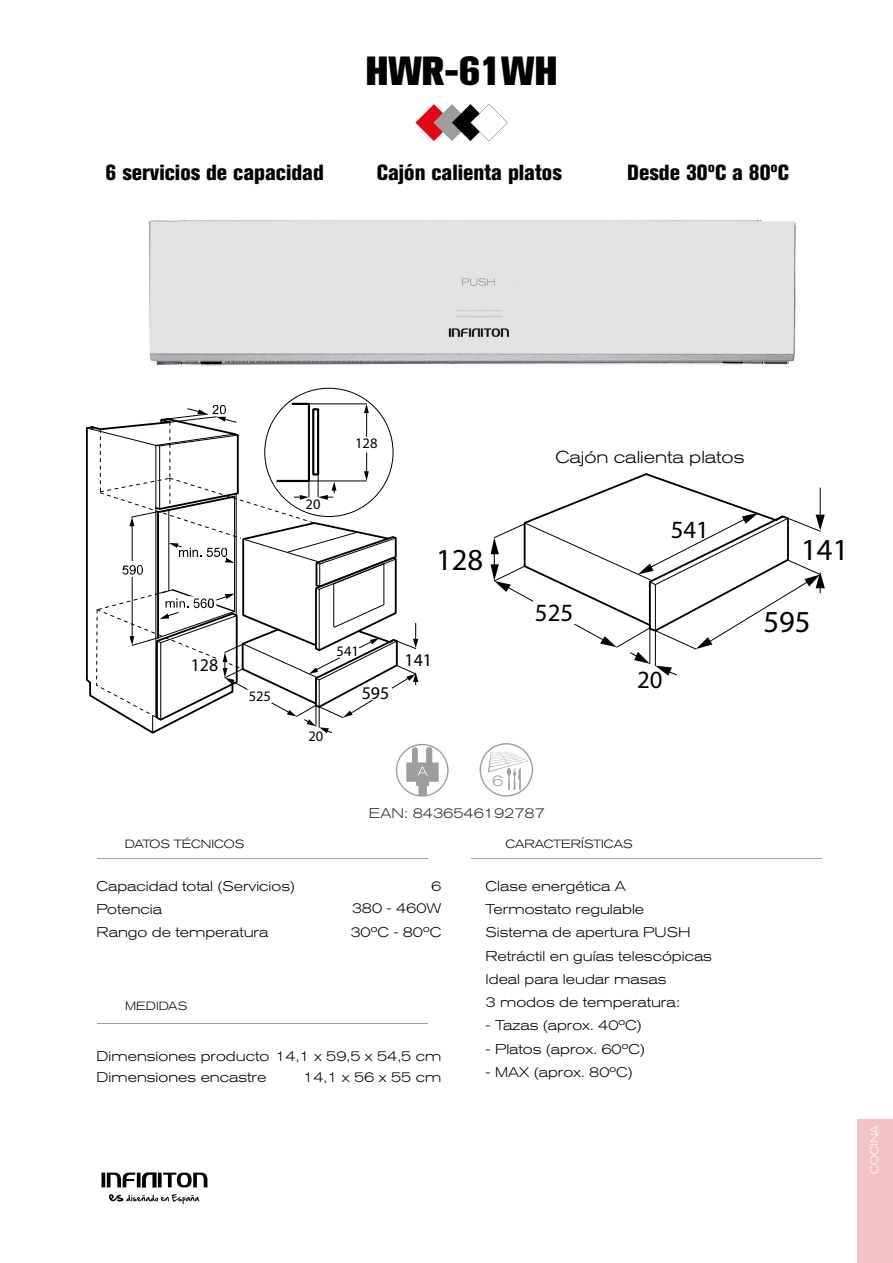
<style>
.page{position:relative;width:893px;height:1263px;background:#fff}
.page>*{position:absolute;margin:0;border:0;box-sizing:border-box;transform-origin:0 0}
.t1{font:800 40.35px "Akzidenz Grotesk BQ";color:#000}
.t2{font:30.6px "Myriad Pro";color:#000}
.t3{font:24.9px "Myriad Pro";color:#000}
.t4{font:800 condensed 21.75px "Akzidenz Grotesk BQ";color:#000}
.t5{font:18px "Myriad Pro";color:#000}
.t6{font:300 expanded 17.1px "Akzidenz Grotesk BQ";color:#000}
.t7{font:300 expanded 15.3px "Akzidenz Grotesk BQ";color:#9d9d9c}
.t8{font:14.55px "Myriad Pro";color:#000}
.t9{font:300 expanded 13.95px/23.2px "Akzidenz Grotesk BQ";color:#000}
.t10{font:300 expanded 13.95px "Akzidenz Grotesk BQ";color:#292929}
.t11{font:300 expanded 11.85px "Akzidenz Grotesk BQ";color:#000}
.t12{font:300 expanded 10.8px "Akzidenz Grotesk BQ";color:#fff}
</style>
<div class="page">
<hr style="left:102px;top:1172px;width:3px;height:15px;background:#010202">
<svg style="left:107px;top:1172px;width:28px;height:15px"></svg>
<svg style="left:137px;top:1172px;width:4px;height:15px"></svg>
<svg style="left:142px;top:1172px;width:14px;height:15px"></svg>
<svg style="left:158px;top:1172px;width:4px;height:15px"></svg>
<svg style="left:163px;top:1172px;width:44px;height:15px"></svg>
<svg style="left:109px;top:1194px;width:90px;height:10px"></svg>
<svg style="left:415px;top:104px;width:93px;height:37px"></svg>
<hr style="left:97px;top:858px;width:331px;height:1px;background:#9d9d9c">
<hr style="left:471px;top:858px;width:351px;height:1px;background:#9d9d9c">
<hr style="left:97px;top:1023px;width:331px;height:1px;background:#9d9d9c">
<div style="left:858px;top:1120px;width:35px;height:143px;background:#f3c1ca"></div>
<svg style="left:86px;top:403px;width:332px;height:331px"></svg>
<svg style="left:491px;top:473px;width:334px;height:203px"></svg>
<svg style="left:480px;top:743px;width:53px;height:53px"></svg>
<svg style="left:396px;top:744px;width:53px;height:53px"></svg>
<img style="left:148px;top:219px;width:649px;height:147px">
<h1 class="t1" style="left:366px;top:48px;width:193px">HWR-61WH</h1>
<h3 class="t4" style="left:106px;top:160px;width:220px">6 servicios de capacidad</h3>
<h3 class="t4" style="left:377px;top:160px;width:187px">Cajón calienta platos</h3>
<h3 class="t4" style="left:627px;top:160px;width:163px">Desde 30ºC a 80ºC</h3>
<p class="t5" style="left:191px;top:654px;width:29px">128</p>
<p class="t8" style="left:249px;top:687px;width:24px">525</p>
<p class="t8" style="left:306px;top:495px;width:16px">20</p>
<p class="t8" style="left:308px;top:727px;width:16px">20</p>
<p class="t8" style="left:355px;top:434px;width:24px">128</p>
<h2 class="t2" style="left:436px;top:541px;width:49px">128</h2>
<p class="t8" style="left:337px;top:642px;width:24px">541</p>
<p class="t5" style="left:362px;top:682px;width:29px">595</p>
<p class="t5" style="left:405px;top:648px;width:29px">141</p>
<p class="t7" style="left:492px;top:772px;width:13px">6</p>
<p class="t6" style="left:555px;top:447px;width:190px">Cajón calienta platos</p>
<h3 class="t3" style="left:535px;top:597px;width:40px">525</h3>
<h3 class="t3" style="left:671px;top:514px;width:40px">541</h3>
<h3 class="t3" style="left:637px;top:665px;width:27px">20</h3>
<p class="t10" style="left:369px;top:805px;width:178px">EAN: 8436546192787</p>
<p class="t11" style="left:125px;top:837px;width:121px">DATOS TÉCNICOS</p>
<p class="t11" style="left:505px;top:837px;width:129px">CARACTERÍSTICAS</p>
<p class="t9" style="left:97px;top:874px;width:200px">Capacidad total (Servicios)<br>Potencia<br>Rango de temperatura</p>
<p class="t9" style="left:486px;top:874px;width:228px">Clase energética A<br>Termostato regulable<br>Sistema de apertura PUSH<br>Retráctil en guías telescópicas<br>Ideal para leudar masas<br>3 modos de temperatura:</p>
<p class="t9" style="left:486px;top:1014px;width:158px">- Tazas (aprox. 40ºC)</p>
<p class="t9" style="left:486px;top:1037px;width:161px">- Platos (aprox. 60ºC)</p>
<p class="t9" style="left:486px;top:1060px;width:149px">- MAX (aprox. 80ºC)</p>
<p class="t9" style="left:352px;top:875px;width:91px;line-height:21.8px;text-align:right">6<br>380 - 460W</p>
<p class="t9" style="left:350px;top:921px;width:92px">30ºC - 80ºC</p>
<p class="t11" style="left:125px;top:999px;width:64px">MEDIDAS</p>
<p class="t9" style="left:97px;top:1045px;width:346px;line-height:21.8px">Dimensiones producto 14,1 x 59,5 x 54,5 cm<br>Dimensiones encastre</p>
<p class="t9" style="left:303px;top:1066px;width:140px">14,1 x 56 x 55 cm</p>
<h2 class="t2" style="left:801px;top:531px;width:49px">141</h2>
<h2 class="t2" style="left:763px;top:602px;width:49px">595</h2>
<p class="t12" style="left:868px;top:1174px;width:50px;rotate:-90deg">COCINA</p>
</div>
